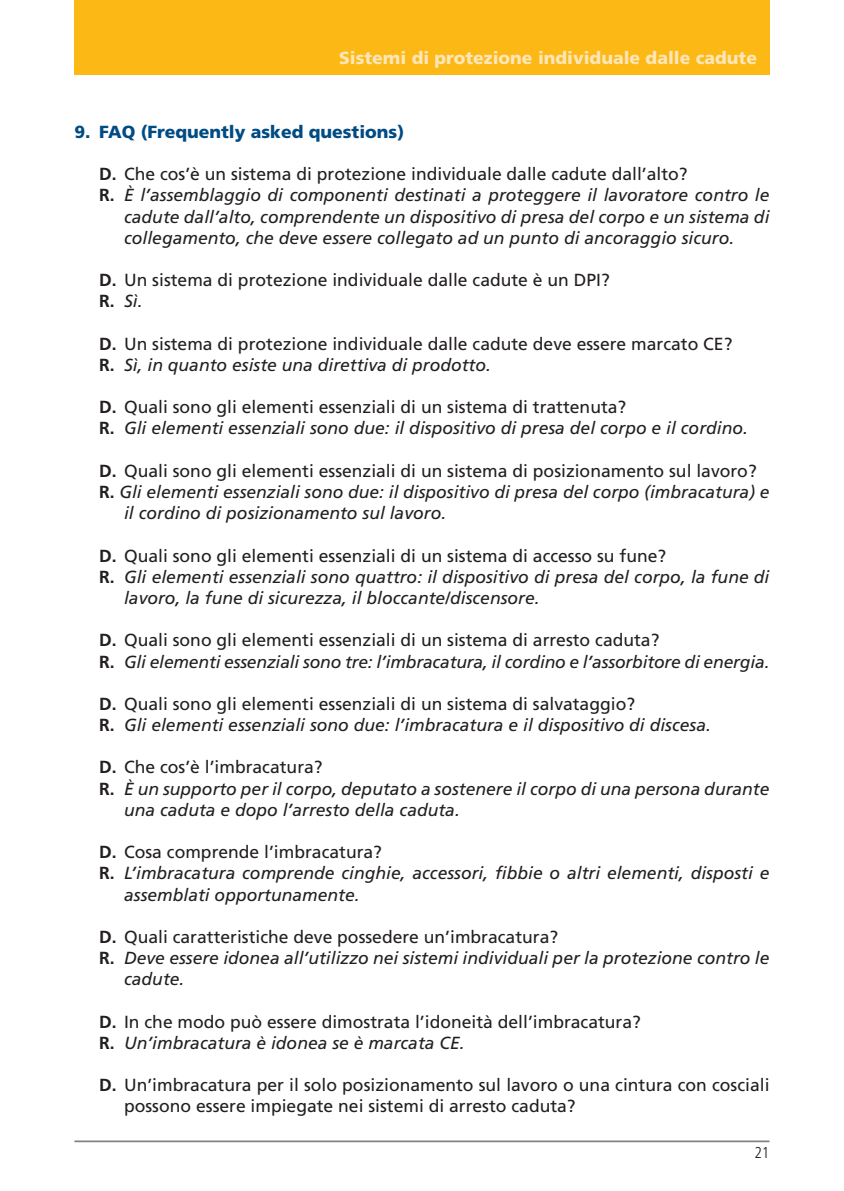
<style>
.page{position:relative;width:844px;height:1191px;background:#fff}
.page>*{position:absolute;margin:0;border:0;box-sizing:border-box;transform-origin:0 0}
.t1{font:17.5px/21.2px "Frutiger HAIAAI";color:#231f20}
.t2{font:17.5px/21.2px "Frutiger HAIAAF";color:#231f20}
.t3{font:17.5px "Frutiger HAIAAD";color:#fee6b9}
.t4{font:17.5px "Frutiger HAIAAD";color:#004b84}
.t5{font:15.75px "Frutiger LHAIAAG";color:#231f20}
.s1{font-family:"Frutige HAIAAH"}
</style>
<div class="page">
<div style="left:74px;top:0;width:695px;height:74px;background:#fcb814"></div>
<hr style="left:74px;top:1140px;width:695px;height:2px;background:#808285">
<p class="t3" style="left:339px;top:51px;width:419px">Sistemi di protezione individuale dalle cadute</p>
<p class="t4" style="left:74px;top:125px;width:331px">9. FAQ (Frequently asked questions)</p>
<p class="t2" style="left:99px;top:165px;width:589px"><span class="s1">D.</span> Che cos’è un sistema di protezione individuale dalle cadute dall’alto?</p>
<p class="t1" style="left:124px;top:186px;width:646px;text-align:justify;text-indent:-25px"><span class="s1">R.</span> È l’assemblaggio di componenti destinati a proteggere il lavoratore contro le cadute dall’alto, comprendente un dispositivo di presa del corpo e un sistema di collegamento, che deve essere collegato ad un punto di ancoraggio sicuro.</p>
<p class="t2" style="left:99px;top:271px;width:512px"><span class="s1">D.</span> Un sistema di protezione individuale dalle cadute è un DPI?</p>
<p class="t1" style="left:99px;top:292px;width:45px"><span class="s1">R.</span> Sì.</p>
<p class="t2" style="left:99px;top:334px;width:634px"><span class="s1">D.</span> Un sistema di protezione individuale dalle cadute deve essere marcato CE?</p>
<p class="t1" style="left:99px;top:355px;width:393px"><span class="s1">R.</span> Sì, in quanto esiste una direttiva di prodotto.</p>
<p class="t2" style="left:99px;top:398px;width:528px"><span class="s1">D.</span> Quali sono gli elementi essenziali di un sistema di trattenuta?</p>
<p class="t1" style="left:99px;top:419px;width:650px"><span class="s1">R.</span> Gli elementi essenziali sono due: il dispositivo di presa del corpo e il cordino.</p>
<p class="t2" style="left:99px;top:461px;width:658px"><span class="s1">D.</span> Quali sono gli elementi essenziali di un sistema di posizionamento sul lavoro?</p>
<p class="t1" style="left:124px;top:483px;width:646px;text-indent:-25px"><span class="s1">R.</span> Gli elementi essenziali sono due: il dispositivo di presa del corpo (imbracatura) e il cordino di posizionamento sul lavoro.</p>
<p class="t2" style="left:99px;top:546px;width:568px"><span class="s1">D.</span> Quali sono gli elementi essenziali di un sistema di accesso su fune?</p>
<p class="t1" style="left:124px;top:567px;width:646px;text-indent:-25px"><span class="s1">R.</span> Gli elementi essenziali sono quattro: il dispositivo di presa del corpo, la fune di lavoro, la fune di sicurezza, il bloccante/discensore.</p>
<p class="t2" style="left:99px;top:631px;width:561px"><span class="s1">D.</span> Quali sono gli elementi essenziali di un sistema di arresto caduta?</p>
<p class="t1" style="left:99px;top:652px;width:671px"><span class="s1">R.</span> Gli elementi essenziali sono tre: l’imbracatura, il cordino e l’assorbitore di energia.</p>
<p class="t2" style="left:99px;top:694px;width:537px"><span class="s1">D.</span> Quali sono gli elementi essenziali di un sistema di salvataggio?</p>
<p class="t1" style="left:99px;top:715px;width:613px"><span class="s1">R.</span> Gli elementi essenziali sono due: l’imbracatura e il dispositivo di discesa.</p>
<p class="t2" style="left:99px;top:758px;width:225px"><span class="s1">D.</span> Che cos’è l’imbracatura?</p>
<p class="t1" style="left:124px;top:779px;width:646px;text-indent:-25px"><span class="s1">R.</span> È un supporto per il corpo, deputato a sostenere il corpo di una persona durante una caduta e dopo l’arresto della caduta.</p>
<p class="t2" style="left:99px;top:843px;width:284px"><span class="s1">D.</span> Cosa comprende l’imbracatura?</p>
<p class="t1" style="left:124px;top:864px;width:646px;text-indent:-25px"><span class="s1">R.</span> L’imbracatura comprende cinghie, accessori, fibbie o altri elementi, disposti e assemblati opportunamente.</p>
<p class="t2" style="left:99px;top:927px;width:460px"><span class="s1">D.</span> Quali caratteristiche deve possedere un’imbracatura?</p>
<p class="t1" style="left:124px;top:948px;width:646px;text-indent:-25px"><span class="s1">R.</span> Deve essere idonea all’utilizzo nei sistemi individuali per la protezione contro le cadute.</p>
<p class="t2" style="left:99px;top:1012px;width:543px"><span class="s1">D.</span> In che modo può essere dimostrata l’idoneità dell’imbracatura?</p>
<p class="t1" style="left:99px;top:1033px;width:367px"><span class="s1">R.</span> Un’imbracatura è idonea se è marcata CE.</p>
<p class="t2" style="left:124px;top:1075px;width:646px;text-indent:-25px"><span class="s1">D.</span> Un’imbracatura per il solo posizionamento sul lavoro o una cintura con cosciali possono essere impiegate nei sistemi di arresto caduta?</p>
<p class="t5" style="left:754px;top:1146px;width:17px">21</p>
</div>
